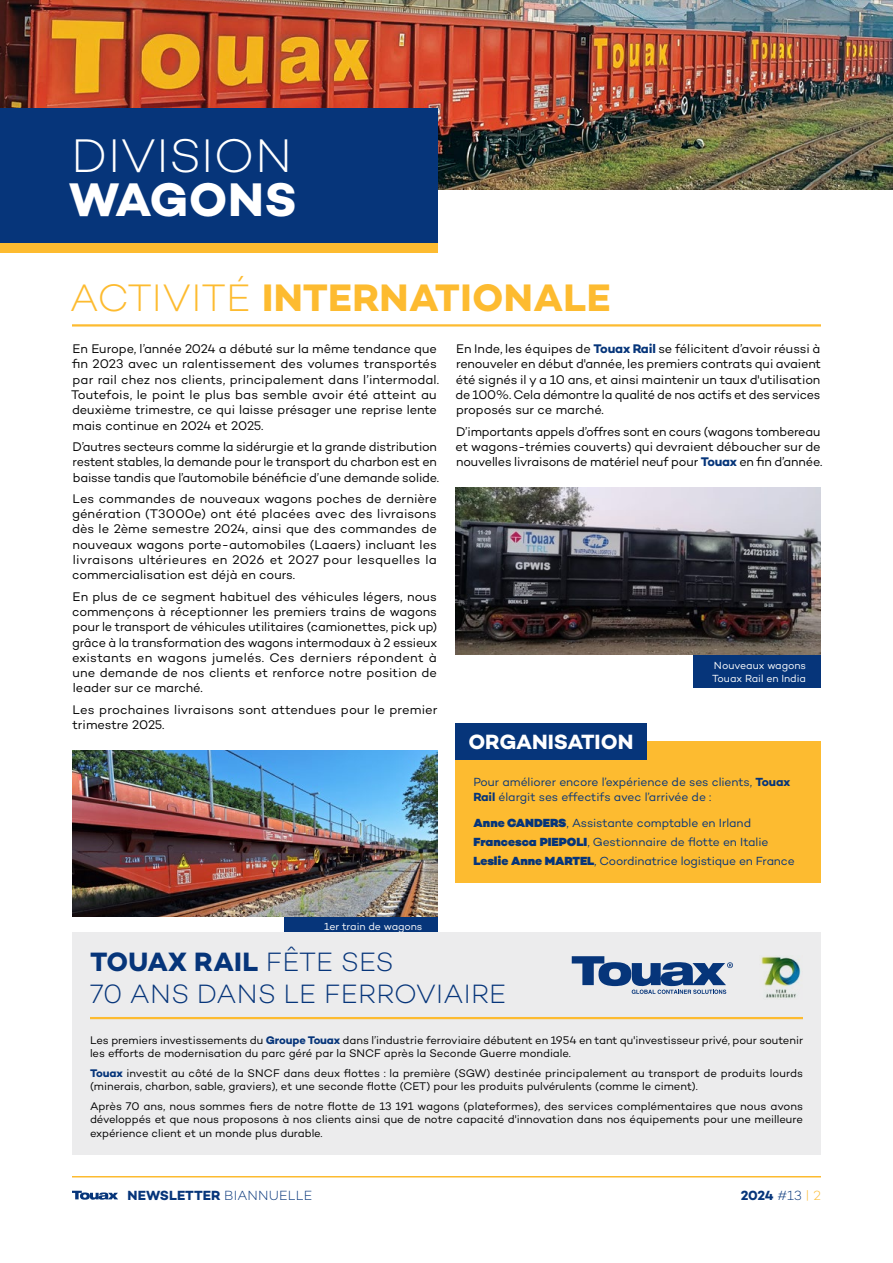
<style>
.page{position:relative;width:893px;height:1263px;background:#fff}
.page>*{position:absolute;margin:0;border:0;box-sizing:border-box;transform-origin:0 0}
.t1{font:300 48px "Campton";letter-spacing:.01em;color:#fff}
.t2{font:700 48px "Campton";letter-spacing:.01em;color:#fff}
.t3{font:700 39px "Campton";letter-spacing:.01em;color:#fdbb30}
.t4{font:300 27px/32.4px "Campton";letter-spacing:.01em;color:#06357a}
.t5{font:700 21px "Campton";color:#fff}
.t6{font:700 13.5px "Campton";letter-spacing:.005em;color:#06357a}
.t7{font:12.75px/15.3px "Campton";letter-spacing:-.005em;color:#000}
.t8{font:12px/18.9px "Campton";letter-spacing:-.01em;color:#06357a}
.t9{font:11.25px/13.5px "Campton";letter-spacing:-.005em;color:#000}
.t10{font:10.5px/12.6px "Campton";letter-spacing:-.005em;color:#fff}
.s1{font-weight:300}
.s2{font-weight:700;color:#06357a}
.s3{font-weight:700}
.s4{font-weight:900}
.s5{font-weight:300;color:#fdbb30}
</style>
<div class="page">
<svg style="left:72px;top:1191px;width:46px;height:9px"></svg>
<hr style="left:72px;top:324px;width:749px;height:2px;background:#fdbb30">
<div style="left:284px;top:901px;width:153px;height:47px;background:#06357a"></div>
<img style="left:72px;top:750px;width:365px;height:167px">
<div style="left:693px;top:641px;width:128px;height:47px;background:#06357a"></div>
<img style="left:455px;top:487px;width:366px;height:167px">
<div style="left:455px;top:741px;width:366px;height:142px;background:#fdbb30"></div>
<div style="left:455px;top:723px;width:192px;height:36px;background:#06357a"></div>
<img style="left:0;top:0;width:893px;height:189px">
<div style="left:0;top:108px;width:437px;height:135px;background:#06357a"></div>
<div style="left:0;top:243px;width:437px;height:9px;background:#fdbb30"></div>
<div style="left:72px;top:932px;width:749px;height:223px;background:#ececed"></div>
<hr style="left:90px;top:1017px;width:713px;height:2px;background:#fdbb30">
<svg style="left:572px;top:956px;width:161px;height:38px"></svg>
<img style="left:761px;top:956px;width:40px;height:42px">
<hr style="left:72px;top:1176px;width:749px;height:1px;background:#fdbb30">
<h1 class="t1" style="left:71px;top:126px;width:223px">DIVISION</h1>
<h1 class="t2" style="left:69px;top:169px;width:229px">WAGONS</h1>
<h2 class="t3" style="left:70px;top:273px;width:542px"><span class="s1">ACTIVITÉ</span> INTERNATIONALE</h2>
<p class="t7" style="left:71px;top:341px;width:369px">En Europe, l’année 2024 a débuté sur la même tendance que fin 2023 avec un ralentissement des volumes transportés par rail chez nos clients, principalement dans l’intermodal.<br>Toutefois, le point le plus bas semble avoir été atteint au deuxième trimestre, ce qui laisse présager une reprise lente mais continue en 2024 et 2025.</p>
<p class="t7" style="left:73px;top:439px;width:368px">D’autres secteurs comme la sidérurgie et la grande distribution restent stables, la demande pour le transport du charbon est en baisse tandis que l’automobile bénéficie d’une demande solide.</p>
<p class="t7" style="left:72px;top:490px;width:366px;text-align:justify">Les commandes de nouveaux wagons poches de dernière génération (T3000e) ont été placées avec des livraisons dès le 2ème semestre 2024, ainsi que des commandes de nouveaux wagons porte-automobiles (Laaers) incluant les livraisons ultérieures en 2026 et 2027 pour lesquelles la commercialisation est déjà en cours.</p>
<p class="t7" style="left:72px;top:588px;width:367px;text-align:justify">En plus de ce segment habituel des véhicules légers, nous commençons à réceptionner les premiers trains de wagons pour le transport de véhicules utilitaires (camionettes, pick up) grâce à la transformation des wagons intermodaux à 2 essieux existants en wagons jumelés. Ces derniers répondent à une demande de nos clients et renforce notre position de leader sur ce marché.</p>
<p class="t7" style="left:73px;top:701px;width:367px">Les prochaines livraisons sont attendues pour le premier trimestre 2025.</p>
<p class="t7" style="left:455px;top:341px;width:367px;text-align:justify">En Inde, les équipes de <span class="s2">Touax Rail</span> se félicitent d’avoir réussi à renouveler en début d'année, les premiers contrats qui avaient été signés il y a 10 ans, et ainsi maintenir un taux d'utilisation de 100%. Cela démontre la qualité de nos actifs et des services proposés sur ce marché.</p>
<p class="t7" style="left:455px;top:423px;width:368px">D’importants appels d’offres sont en cours (wagons tombereau et wagons-trémies couverts) qui devraient déboucher sur de nouvelles livraisons de matériel neuf pour <span class="s2">Touax</span> en fin d’année.</p>
<p class="t10" style="left:712px;top:659px;width:95px">Nouveaux wagons<br>Touax Rail en India</p>
<h3 class="t5" style="left:468px;top:728px;width:166px">ORGANISATION</h3>
<p class="t10" style="left:324px;top:920px;width:100px">1er train de wagons</p>
<p class="t8" style="left:473px;top:775px;width:318px;line-height:14.4px">Pour améliorer encore l’expérience de ses clients, <span class="s3">Touax<br>Rail</span> élargit ses effectifs avec l’arrivée de :</p>
<p class="t8" style="left:473px;top:813px;width:323px"><span class="s4">Anne CANDERS</span>, Assistante comptable en Irland<br><span class="s4">Francesca PIEPOLI</span>, Gestionnaire de flotte en Italie<br><span class="s4">Leslie Anne MARTEL</span>, Coordinatrice logistique en France</p>
<h3 class="t4" style="left:90px;top:945px;width:418px"><span class="s3">TOUAX RAIL</span> FÊTE SES<br>70 ANS DANS LE FERROVIAIRE</h3>
<p class="t9" style="left:90px;top:1033px;width:715px">Les premiers investissements du <span class="s2">Groupe Touax</span> dans l’industrie ferroviaire débutent en 1954 en tant qu'investisseur privé, pour soutenir les efforts de modernisation du parc géré par la SNCF après la Seconde Guerre mondiale.</p>
<p class="t9" style="left:90px;top:1066px;width:715px"><span class="s2">Touax</span> investit au côté de la SNCF dans deux flottes : la première (SGW) destinée principalement au transport de produits lourds (minerais, charbon, sable, graviers), et une seconde flotte (CET) pour les produits pulvérulents (comme le ciment).</p>
<p class="t9" style="left:90px;top:1099px;width:714px;text-align:justify">Après 70 ans, nous sommes fiers de notre flotte de 13 191 wagons (plateformes), des services complémentaires que nous avons développés et que nous proposons à nos clients ainsi que de notre capacité d'innovation dans nos équipements pour une meilleure expérience client et un monde plus durable.</p>
<p class="t6" style="left:128px;top:1186px;width:186px">NEWSLETTER <span class="s1">BIANNUELLE</span></p>
<p class="t6" style="left:741px;top:1186px;width:82px">2024 <span class="s1">#13</span> <span class="s5">| 2</span></p>
</div>
